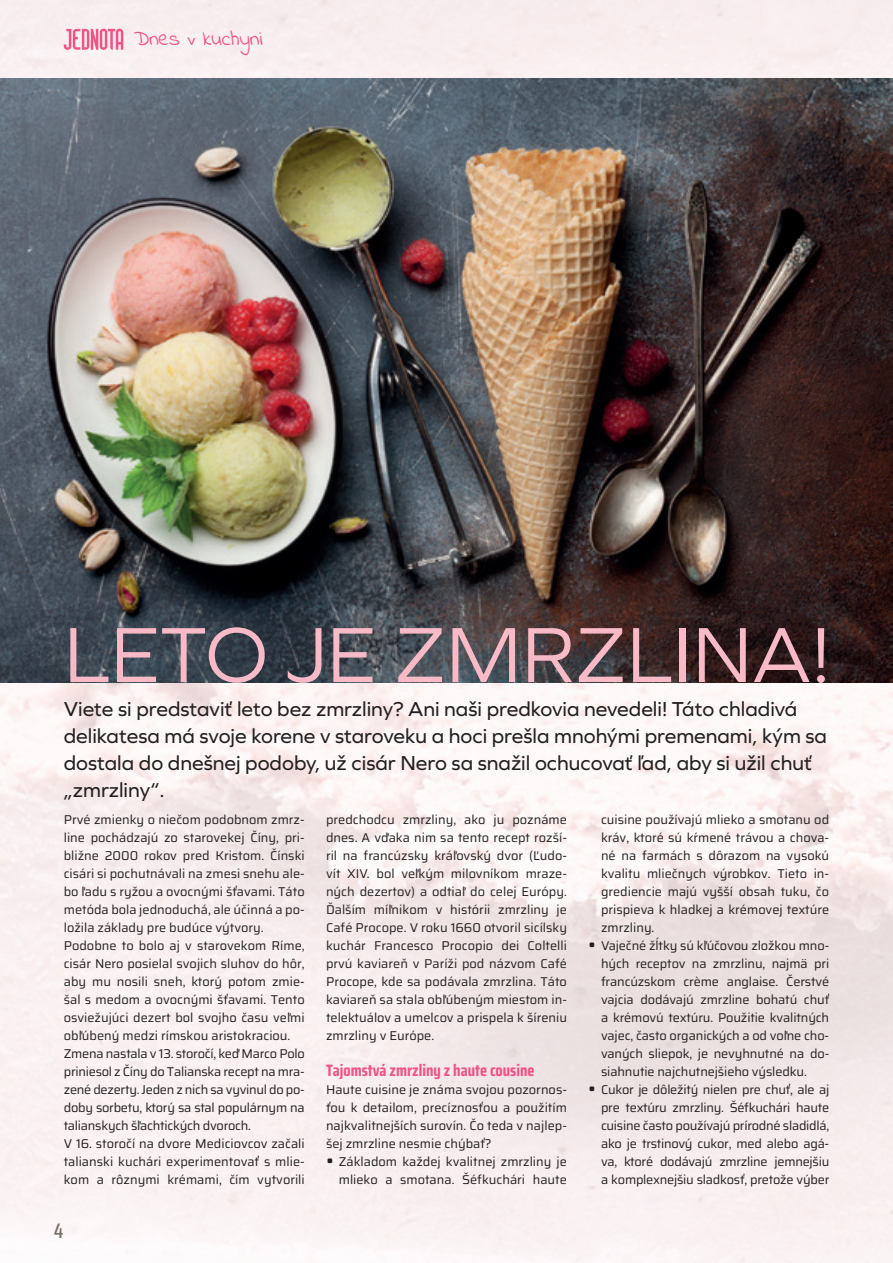
<style>
.page{position:relative;width:893px;height:1263px;background:#fff}
.page>*{position:absolute;margin:0;border:0;box-sizing:border-box;transform-origin:0 0}
.t1{font:81.15px "Graphie";color:#f8bac7}
.t2{font:21px/27px "Graphie";color:#231f20}
.t3{font:21px "Indie Flower";letter-spacing:-.01em;color:#f05385}
.t4{font:500 21px "Saira Condensed";color:#7b6e65}
.t5{font:700 16.5px "Saira Condensed";color:#f05385}
.t6{font:100 12.75px/18px "Saira";color:#231f20;text-align:justify}
.s1{font-size:21px}
</style>
<div class="page">
<img style="left:0;top:0;width:893px;height:1263px">
<svg style="left:64px;top:29px;width:59px;height:21px"></svg>
<img style="left:0;top:78px;width:893px;height:604px">
<h2 class="t3" style="left:134px;top:24px;width:131px">Dnes v kuchyni</h2>
<h1 class="t1" style="left:64px;top:607px;width:768px">LETO JE ZMRZLINA!</h1>
<p class="t2" style="left:64px;top:695px;width:765px">Viete si predstaviť leto bez zmrzliny? Ani naši predkovia nevedeli! Táto chladivá delikatesa má svoje korene v staroveku a hoci prešla mnohými premenami, kým sa dostala do dnešnej podoby, už cisár Nero sa snažil ochucovať ľad, aby si užil chuť „zmrzliny“.</p>
<p class="t6" style="left:64px;top:810px;width:243px;text-align:left">Prvé zmienky o niečom podobnom zmrz&shy;line pochádzajú zo starovekej Číny, pri&shy;bližne 2000 rokov pred Kristom. Čínski cisári si pochutnávali na zmesi snehu ale&shy;bo ľadu s ryžou a ovocnými šťavami. Táto metóda bola jednoduchá, ale účinná a po&shy;ložila základy pre budúce výtvory.<br>Podobne to bolo aj v starovekom Ríme, cisár Nero posielal svojich sluhov do hôr, aby mu nosili sneh, ktorý potom zmie&shy;šal s medom a ovocnými šťavami. Tento osviežujúci dezert bol svojho času veľmi obľúbený medzi rímskou aristokraciou.<br>Zmena nastala v 13. storočí, keď Marco Polo priniesol z Číny do Talianska recept na mra&shy;zené dezerty. Jeden z nich sa vyvinul do po&shy;doby sorbetu, ktorý sa stal populárnym na talianskych šľachtických dvoroch.<br>V 16. storočí na dvore Mediciovcov začali talianski kuchári experimentovať s mlie&shy;kom a rôznymi krémami, čím vytvorili</p>
<p class="t6" style="left:326px;top:810px;width:242px">predchodcu zmrzliny, ako ju poznáme dnes. A vďaka nim sa tento recept rozší&shy;ril na francúzsky kráľovský dvor (Ľudo&shy;vít XIV. bol veľkým milovníkom mraze&shy;ných dezertov) a odtiaľ do celej Európy.<br>Ďalším míľnikom v histórii zmrzliny je Café Procope. V roku 1660 otvoril sicílsky kuchár Francesco Procopio dei Coltelli prvú kaviareň v Paríži pod názvom Café Procope, kde sa podávala zmrzlina. Táto kaviareň sa stala obľúbeným miestom in&shy;telektuálov a umelcov a prispela k šíreniu zmrzliny v Európe.</p>
<p class="t6" style="left:601px;top:810px;width:230px">cuisine používajú mlieko a smotanu od kráv, ktoré sú kŕmené trávou a chova&shy;né na farmách s dôrazom na vysokú kvalitu mliečnych výrobkov. Tieto in&shy;grediencie majú vyšší obsah tuku, čo prispieva k hladkej a krémovej textúre zmrzliny.</p>
<p class="t6" style="left:601px;top:936px;width:230px;text-indent:-13px"><span class="s1">•</span> Vaječné žĺtky sú kľúčovou zložkou mno&shy;hých receptov na zmrzlinu, najmä pri francúzskom crème anglaise. Čerstvé vajcia dodávajú zmrzline bohatú chuť a krémovú textúru. Použitie kvalitných vajec, často organických a od voľne cho&shy;vaných sliepok, je nevyhnutné na do&shy;siahnutie najchutnejšieho výsledku.</p>
<p class="t6" style="left:601px;top:1080px;width:230px;text-indent:-13px"><span class="s1">•</span> Cukor je dôležitý nielen pre chuť, ale aj pre textúru zmrzliny. Šéfkuchári haute cuisine často používajú prírodné sladidlá, ako je trstinový cukor, med alebo agá&shy;va, ktoré dodávajú zmrzline jemnejšiu a komplexnejšiu sladkosť, pretože výber</p>
<p class="t5" style="left:326px;top:1057px;width:210px">Tajomstvá zmrzliny z haute cousine</p>
<p class="t6" style="left:326px;top:1080px;width:242px">Haute cuisine je známa svojou pozornos&shy;ťou k detailom, precíznosťou a použitím najkvalitnejších surovín. Čo teda v najlep&shy;šej zmrzline nesmie chýbať?</p>
<p class="t6" style="left:326px;top:1152px;width:242px;text-align:right"><span class="s1">•</span> Základom každej kvalitnej zmrzliny je mlieko a smotana. Šéfkuchári haute</p>
<h2 class="t4" style="left:54px;top:1215px;width:11px">4</h2>
</div>
